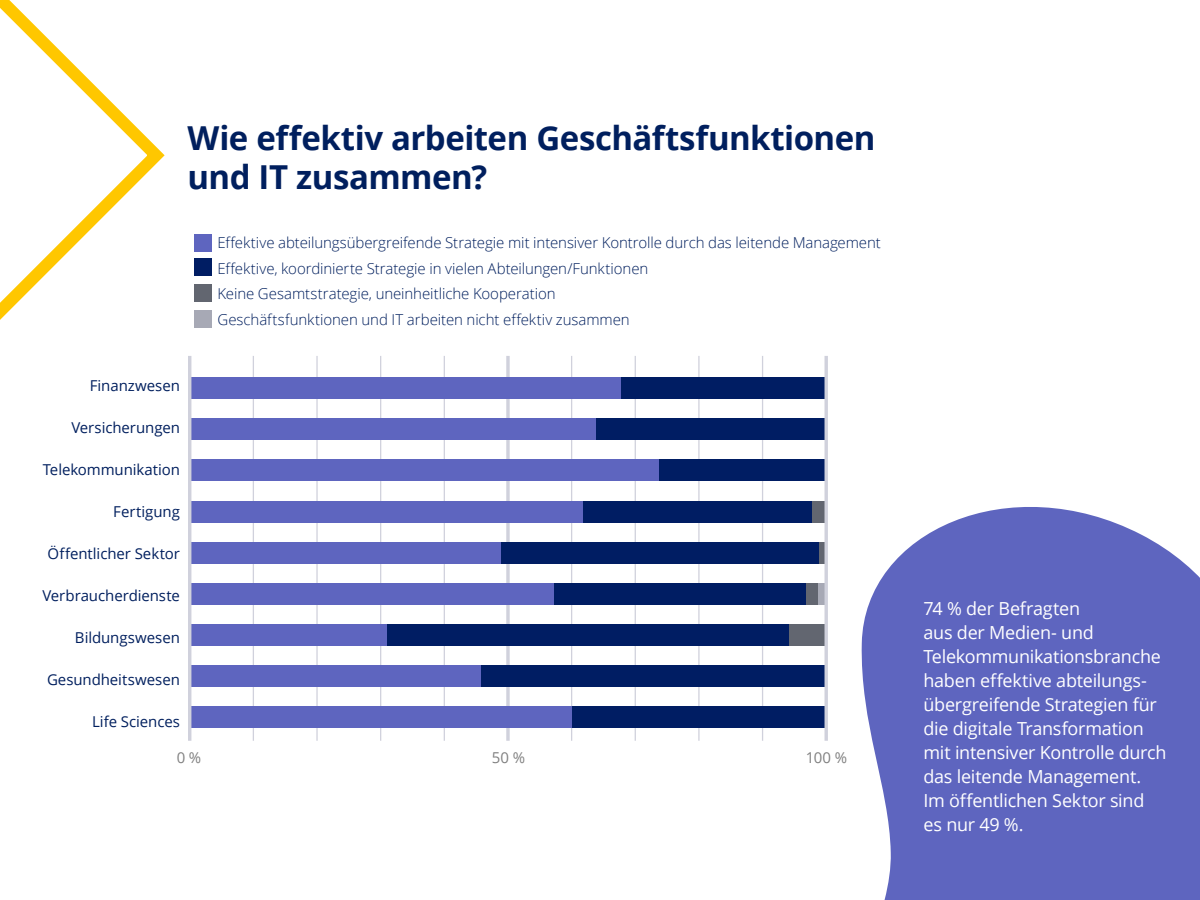
<style>
.page{position:relative;width:1200px;height:900px;background:#fff}
.page>*{position:absolute;margin:0;border:0;box-sizing:border-box;transform-origin:0 0}
.t1{font:700 33px/39px "Open Sans";letter-spacing:-.015em;color:#001f5e}
.t2{font:18px/24px "Open Sans";letter-spacing:-.015em;color:#fff}
.t3{font:300 15px/25.5px "Open Sans";letter-spacing:-.005em;color:#001f5e}
.t4{font:15px "Open Sans";letter-spacing:-.005em;color:#001f5e}
.t5{font:15px "Open Sans";color:#808080}
</style>
<div class="page">
<svg style="left:861px;top:507px;width:339px;height:393px;background:#6d74c5"></svg>
<svg style="left:0;top:0;width:165px;height:320px"></svg>
<hr style="left:253px;top:356px;width:1px;height:385px;background:#d0d1dc">
<hr style="left:316px;top:356px;width:2px;height:385px;background:#d0d1dc">
<hr style="left:380px;top:356px;width:1px;height:385px;background:#d0d1dc">
<hr style="left:444px;top:356px;width:1px;height:385px;background:#d0d1dc">
<svg style="left:506px;top:356px;width:4px;height:385px"></svg>
<hr style="left:571px;top:356px;width:1px;height:385px;background:#d0d1dc">
<hr style="left:635px;top:356px;width:1px;height:385px;background:#d0d1dc">
<hr style="left:698px;top:356px;width:2px;height:385px;background:#d0d1dc">
<hr style="left:762px;top:356px;width:1px;height:385px;background:#d0d1dc">
<div style="left:194px;top:285px;width:18px;height:17px;background:#626670"></div>
<div style="left:194px;top:310px;width:18px;height:18px;background:#a7a9b5"></div>
<div style="left:194px;top:258px;width:18px;height:18px;background:#001d63"></div>
<div style="left:194px;top:234px;width:18px;height:18px;background:#5e65bf"></div>
<div style="left:190px;top:501px;width:394px;height:22px;background:#5e65bf"></div>
<div style="left:190px;top:377px;width:432px;height:22px;background:#5e65bf"></div>
<div style="left:190px;top:459px;width:470px;height:21px;background:#5e65bf"></div>
<div style="left:190px;top:706px;width:382px;height:21px;background:#5e65bf"></div>
<div style="left:190px;top:665px;width:292px;height:21px;background:#5e65bf"></div>
<div style="left:190px;top:418px;width:406px;height:21px;background:#5e65bf"></div>
<div style="left:190px;top:583px;width:365px;height:22px;background:#5e65bf"></div>
<div style="left:806px;top:583px;width:13px;height:22px;background:#626670"></div>
<div style="left:819px;top:583px;width:6px;height:22px;background:#a7a9b5"></div>
<div style="left:555px;top:583px;width:251px;height:22px;background:#001d63"></div>
<div style="left:812px;top:501px;width:13px;height:22px;background:#626670"></div>
<div style="left:584px;top:501px;width:228px;height:22px;background:#001d63"></div>
<div style="left:190px;top:624px;width:197px;height:22px;background:#5e65bf"></div>
<div style="left:788px;top:624px;width:39px;height:22px;background:#626670"></div>
<div style="left:387px;top:624px;width:401px;height:22px;background:#001d63"></div>
<div style="left:190px;top:542px;width:311px;height:22px;background:#5e65bf"></div>
<div style="left:819px;top:542px;width:6px;height:22px;background:#626670"></div>
<div style="left:501px;top:542px;width:318px;height:22px;background:#001d63"></div>
<div style="left:622px;top:377px;width:203px;height:22px;background:#001d63"></div>
<div style="left:660px;top:459px;width:165px;height:21px;background:#001d63"></div>
<div style="left:572px;top:706px;width:255px;height:21px;background:#001d63"></div>
<div style="left:482px;top:665px;width:343px;height:21px;background:#001d63"></div>
<div style="left:596px;top:418px;width:229px;height:21px;background:#001d63"></div>
<hr style="left:825px;top:356px;width:3px;height:385px;background:#d0d1dc">
<hr style="left:188px;top:356px;width:3px;height:385px;background:#d0d1dc">
<h1 class="t1" style="left:188px;top:117px;width:690px">Wie effektiv arbeiten Geschäftsfunktionen und IT zusammen?</h1>
<p class="t3" style="left:218px;top:230px;width:665px">Effektive abteilungsübergreifende Strategie mit intensiver Kontrolle durch das leitende Management Effektive, koordinierte Strategie in vielen Abteilungen/Funktionen<br>Keine Gesamtstrategie, uneinheitliche Kooperation<br>Geschäftsfunktionen und IT arbeiten nicht effektiv zusammen</p>
<p class="t4" style="left:90px;top:375px;width:92px">Finanzwesen</p>
<p class="t4" style="left:72px;top:417px;width:110px">Versicherungen</p>
<p class="t4" style="left:43px;top:459px;width:139px">Telekommunikation</p>
<p class="t4" style="left:113px;top:501px;width:68px">Fertigung</p>
<p class="t4" style="left:48px;top:543px;width:134px">Öffentlicher Sektor</p>
<p class="t4" style="left:43px;top:585px;width:139px">Verbraucherdienste</p>
<p class="t4" style="left:75px;top:627px;width:107px">Bildungswesen</p>
<p class="t4" style="left:47px;top:669px;width:134px">Gesundheitswesen</p>
<p class="t4" style="left:92px;top:711px;width:89px">Life Sciences</p>
<p class="t5" style="left:177px;top:747px;width:26px">0 %</p>
<p class="t5" style="left:492px;top:747px;width:35px">50 %</p>
<p class="t5" style="left:806px;top:747px;width:43px">100 %</p>
<p class="t2" style="left:924px;top:596px;width:245px">74 % der Befragten<br>aus der Medien- und<br>Telekommunikationsbranche haben effektive abteilungs&shy;übergreifende Strategien für die digitale Transformation mit intensiver Kontrolle durch das leitende Management.<br>Im öffentlichen Sektor sind es nur 49 %.</p>
</div>
